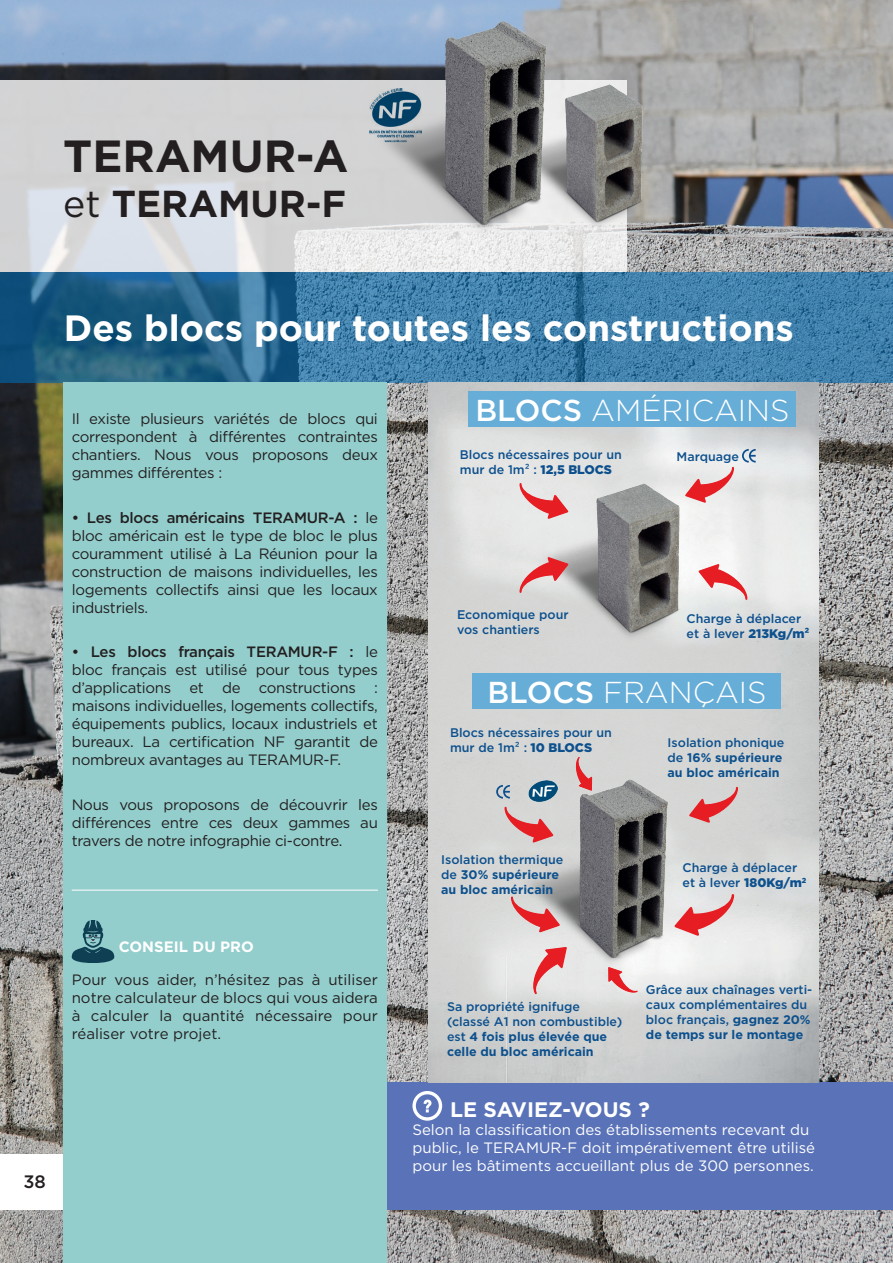
<style>
.page{position:relative;width:893px;height:1263px;background:#fff}
.page>*{position:absolute;margin:0;border:0;box-sizing:border-box;transform-origin:0 0}
.t1{font:700 45px "Gotham";color:#231f20}
.t2{font:700 37.5px "Gotham";color:#231f20}
.t3{font:700 36.6px "Gotham";color:#fff}
.t4{font:300 30.3px "Gotham";color:#fff}
.t5{font:700 21px "Gotham";color:#fff}
.t6{font:500 18px "Gotham";color:#231f20}
.t7{font:15px/18px "Gotham";letter-spacing:-.02em;color:#231f20;text-align:justify}
.t8{font:15px/18px "Gotham";color:#fff}
.t9{font:700 15px "Gotham";color:#fff}
.t10{font:500 12.45px/15px "Gotham";color:#0d508d}
.t11{font:700 12.45px/15px "Gotham";color:#0d508d}
.s1{font-weight:400}
.s2{font-weight:500}
.s3{font-weight:900}
.s4{font-weight:700}
</style>
<div class="page">
<img style="left:0;top:0;width:893px;height:1263px">
<div style="left:386px;top:1082px;width:507px;height:128px;background:#5a73b8"></div>
<div style="left:0;top:1154px;width:64px;height:55px;background:#fff"></div>
<svg style="left:0;top:272px;width:893px;height:111px;background:#35749c"></svg>
<svg style="left:0;top:81px;width:369px;height:191px;background:#d6d7d9"></svg>
<div style="left:63px;top:383px;width:323px;height:880px;background:#93cecc"></div>
<hr style="left:72px;top:890px;width:306px;height:1px;background:#fff">
<svg style="left:72px;top:920px;width:42px;height:42px"></svg>
<img style="left:606px;top:20px;width:127px;height:264px">
<img style="left:369px;top:0;width:237px;height:301px">
<hr style="left:892px;top:81px;width:1px;height:191px;background:#fff">
<img style="left:890px;top:976px;width:3px;height:269px">
<svg style="left:412px;top:1091px;width:30px;height:30px"></svg>
<img style="left:428px;top:383px;width:391px;height:699px">
<img style="left:527px;top:465px;width:185px;height:180px">
<svg style="left:742px;top:449px;width:14px;height:14px"></svg>
<img style="left:508px;top:779px;width:185px;height:191px">
<svg style="left:496px;top:785px;width:14px;height:13px"></svg>
<img style="left:528px;top:781px;width:30px;height:21px">
<div style="left:468px;top:391px;width:328px;height:35px;background:#66add8"></div>
<div style="left:473px;top:673px;width:308px;height:35px;background:#66add8"></div>
<svg style="left:699px;top:564px;width:48px;height:36px"></svg>
<svg style="left:519px;top:557px;width:49px;height:36px;background:#dfa2a3"></svg>
<svg style="left:531px;top:947px;width:36px;height:47px;background:#e5a5a6"></svg>
<svg style="left:674px;top:894px;width:60px;height:42px;background:#e6a8a9"></svg>
<svg style="left:608px;top:967px;width:30px;height:27px"></svg>
<svg style="left:519px;top:483px;width:49px;height:36px;background:#e6a8a9"></svg>
<svg style="left:685px;top:467px;width:49px;height:36px;background:#e8a9ab"></svg>
<svg style="left:511px;top:896px;width:49px;height:36px;background:#d79a9b"></svg>
<svg style="left:504px;top:807px;width:49px;height:35px;background:#da9b9c"></svg>
<svg style="left:689px;top:787px;width:49px;height:36px;background:#d99b9c"></svg>
<svg style="left:575px;top:757px;width:17px;height:34px"></svg>
<img style="left:369px;top:88px;width:52px;height:54px">
<h1 class="t1" style="left:63px;top:126px;width:287px">TERAMUR-A</h1>
<h2 class="t2" style="left:63px;top:179px;width:284px"><span class="s1">et</span> TERAMUR-F</h2>
<p class="t6" style="left:24px;top:1169px;width:24px">38</p>
<h3 class="t3" style="left:64px;top:303px;width:731px">Des blocs pour toutes les constructions</h3>
<p class="t7" style="left:72px;top:410px;width:308px">Il existe plusieurs variétés de blocs qui correspondent à différentes contraintes chantiers. Nous vous proposons deux gammes différentes :</p>
<p class="t7" style="left:72px;top:508px;width:308px"><span class="s2">• Les blocs américains TERAMUR-A :</span> le bloc américain est le type de bloc le plus couramment utilisé à La Réunion pour la construction de maisons individuelles, les logements collectifs ainsi que les locaux industriels.</p>
<p class="t7" style="left:72px;top:643px;width:308px"><span class="s2">• Les blocs français TERAMUR-F :</span> le bloc français est utilisé pour tous types d’applications et de constructions : maisons individuelles, logements collectifs, équipements publics, locaux industriels et bureaux. La certification NF garantit de nombreux avantages au TERAMUR-F.</p>
<p class="t7" style="left:72px;top:795px;width:308px">Nous vous proposons de découvrir les différences entre ces deux gammes au travers de notre infographie ci-contre.</p>
<p class="t9" style="left:119px;top:937px;width:137px">CONSEIL DU PRO</p>
<p class="t7" style="left:72px;top:970px;width:308px">Pour vous aider, n’hésitez pas à utiliser notre calculateur de blocs qui vous aidera à calculer la quantité nécessaire pour réaliser votre projet.</p>
<h3 class="t4" style="left:475px;top:391px;width:316px"><span class="s2">BLOCS</span> AMÉRICAINS</h3>
<p class="t10" style="left:460px;top:447px;width:163px">Blocs nécessaires pour un mur de 1m² : <span class="s3">12,5 BLOCS</span></p>
<p class="t10" style="left:677px;top:449px;width:64px">Marquage</p>
<p class="t10" style="left:457px;top:607px;width:113px">Economique pour vos chantiers</p>
<p class="t10" style="left:687px;top:611px;width:124px">Charge à déplacer et à lever <span class="s3">213Kg/m²</span></p>
<h3 class="t4" style="left:487px;top:673px;width:281px"><span class="s2">BLOCS</span> FRANÇAIS</h3>
<p class="t10" style="left:450px;top:724px;width:163px">Blocs nécessaires pour un mur de 1m² : <span class="s3">10 BLOCS</span></p>
<p class="t11" style="left:441px;top:852px;width:124px"><span class="s2">Isolation thermique de</span> 30% supérieure au bloc américain</p>
<p class="t11" style="left:668px;top:735px;width:118px"><span class="s2">Isolation phonique de</span> 16% supérieure au bloc américain</p>
<p class="t10" style="left:682px;top:860px;width:125px">Charge à déplacer et à lever <span class="s3">180Kg/m</span><sup>2</sup></p>
<p class="t10" style="left:447px;top:999px;width:177px">Sa propriété ignifuge (classé A1 non combustible) est <span class="s4">4 fois plus élevée que celle du bloc américain</span></p>
<p class="t10" style="left:646px;top:982px;width:168px">Grâce aux chaînages verti&shy;caux complémentaires du bloc français, <span class="s4">gagnez 20% de temps sur le montage</span></p>
<h3 class="t5" style="left:450px;top:1095px;width:201px">LE SAVIEZ-VOUS ?</h3>
<p class="t8" style="left:412px;top:1120px;width:404px">Selon la classification des établissements recevant du public, le TERAMUR-F doit impérativement être utilisé pour les bâtiments accueillant plus de 300 personnes.</p>
</div>
